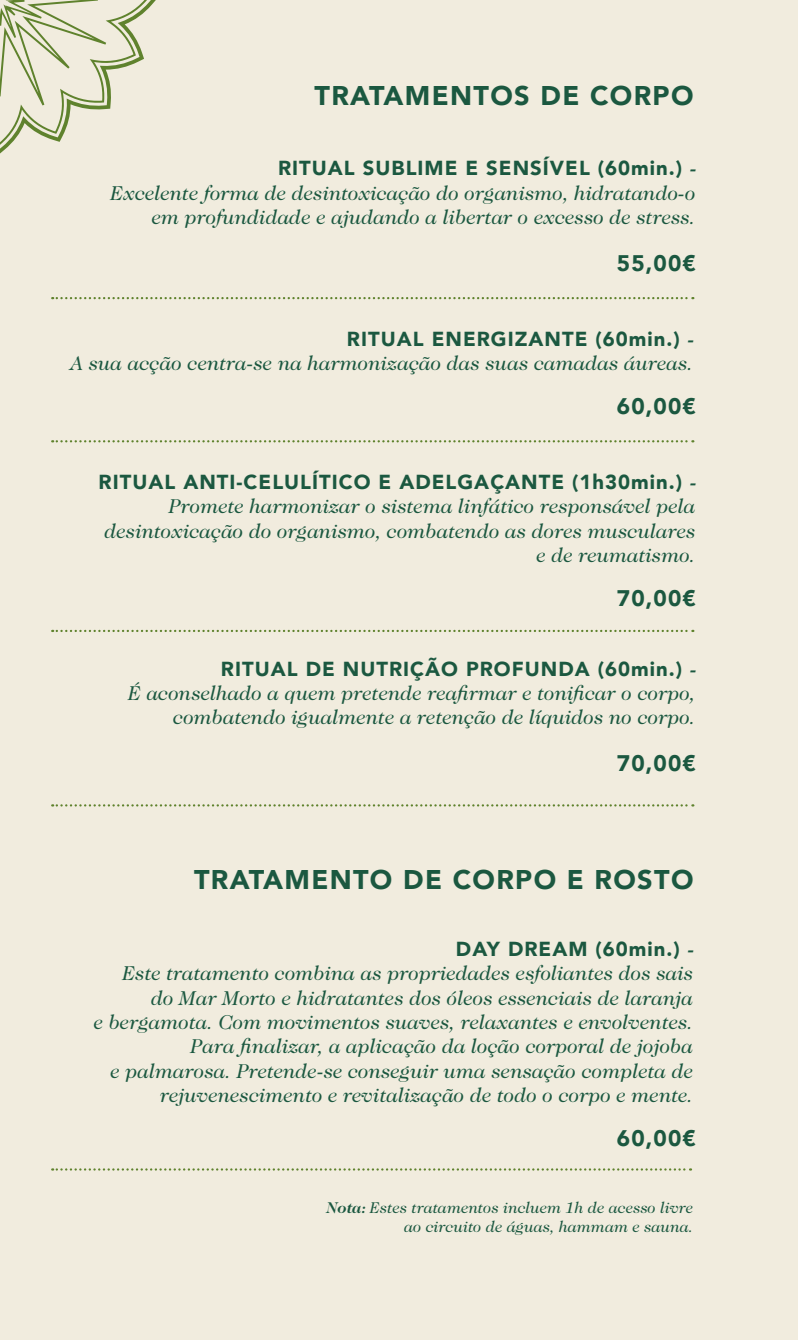
<style>
.page{position:relative;width:798px;height:1340px;background:#fff}
.page>*{position:absolute;margin:0;border:0;box-sizing:border-box;transform-origin:0 0}
.t1{font:900 27px "Avenir";letter-spacing:.05em;color:#1b5840}
.t2{font:900 22.5px "Avenir";letter-spacing:.05em;color:#1b5840}
.t3{font:italic 20.25px/24.3px "Caslon Two Twenty Four";color:#1b5840;text-align:right}
.t4{font:900 20.25px "Avenir";letter-spacing:.05em;color:#1b5840}
.t5{font:italic 15.75px "Caslon Two Twenty Four";color:#1b5840}
.s1{font-family:"Caslon Two Twenty Four";font-weight:500;font-style:italic}
.s2{font-weight:700}
</style>
<div class="page">
<div style="left:0;top:0;width:797px;height:1339px;background:#f1ecde"></div>
<svg style="left:0;top:0;width:156px;height:154px"></svg>
<svg style="left:52px;top:297px;width:641px;height:2px"></svg>
<svg style="left:52px;top:440px;width:641px;height:2px"></svg>
<svg style="left:52px;top:630px;width:641px;height:2px"></svg>
<svg style="left:52px;top:804px;width:641px;height:2px"></svg>
<svg style="left:52px;top:1168px;width:638px;height:2px"></svg>
<p class="t1" style="left:314px;top:72px;width:380px">TRATAMENTOS DE CORPO</p>
<p class="t4" style="left:278px;top:151px;width:419px">RITUAL SUBLIME E SENSÍVEL (60min.) <span class="s1">-</span></p>
<p class="t3" style="left:111px;top:180px;width:586px">Excelente forma de desintoxicação do organismo, hidratando-o</p>
<p class="t3" style="left:152px;top:205px;width:545px">em profundidade e ajudando a libertar o excesso de stress.</p>
<p class="t2" style="left:616px;top:244px;width:80px">55,00€</p>
<p class="t4" style="left:347px;top:321px;width:348px">RITUAL ENERGIZANTE (60min.) <span class="s1">-</span></p>
<p class="t3" style="left:71px;top:351px;width:624px">A sua acção centra-se na harmonização das suas camadas áureas.</p>
<p class="t2" style="left:616px;top:387px;width:80px">60,00€</p>
<p class="t4" style="left:99px;top:464px;width:598px">RITUAL ANTI-CELULÍTICO E ADELGAÇANTE (1h30min.) <span class="s1">-</span></p>
<p class="t3" style="left:169px;top:494px;width:528px">Promete harmonizar o sistema linfático responsável pela</p>
<p class="t3" style="left:105px;top:518px;width:592px">desintoxicação do organismo, combatendo as dores musculares</p>
<p class="t3" style="left:536px;top:543px;width:161px">e de reumatismo.</p>
<p class="t2" style="left:616px;top:579px;width:80px">70,00€</p>
<p class="t4" style="left:221px;top:651px;width:476px">RITUAL DE NUTRIÇÃO PROFUNDA (60min.) <span class="s1">-</span></p>
<p class="t3" style="left:129px;top:680px;width:568px">É aconselhado a quem pretende reafirmar e tonificar o corpo,</p>
<p class="t3" style="left:173px;top:705px;width:523px">combatendo igualmente a retenção de líquidos no corpo.</p>
<p class="t2" style="left:616px;top:744px;width:80px">70,00€</p>
<p class="t1" style="left:194px;top:856px;width:500px">TRATAMENTO DE CORPO E ROSTO</p>
<p class="t4" style="left:456px;top:931px;width:239px">DAY DREAM (60min.) <span class="s1">-</span></p>
<p class="t3" style="left:123px;top:961px;width:572px">Este tratamento combina as propriedades esfoliantes dos sais</p>
<p class="t3" style="left:151px;top:985px;width:543px">do Mar Morto e hidratantes dos óleos essenciais de laranja</p>
<p class="t3" style="left:94px;top:1009px;width:600px">e bergamota. Com movimentos suaves, relaxantes e envolventes.<br>Para finalizar, a aplicação da loção corporal de jojoba</p>
<p class="t3" style="left:111px;top:1058px;width:584px">e palmarosa. Pretende-se conseguir uma sensação completa de</p>
<p class="t3" style="left:160px;top:1082px;width:534px">rejuvenescimento e revitalização de todo o corpo e mente.</p>
<p class="t2" style="left:616px;top:1119px;width:80px">60,00€</p>
<p class="t5" style="left:326px;top:1198px;width:368px"><span class="s2">Nota:</span> Estes tratamentos incluem 1h de acesso livre</p>
<p class="t5" style="left:404px;top:1217px;width:290px">ao circuito de águas, hammam e sauna.</p>
</div>
